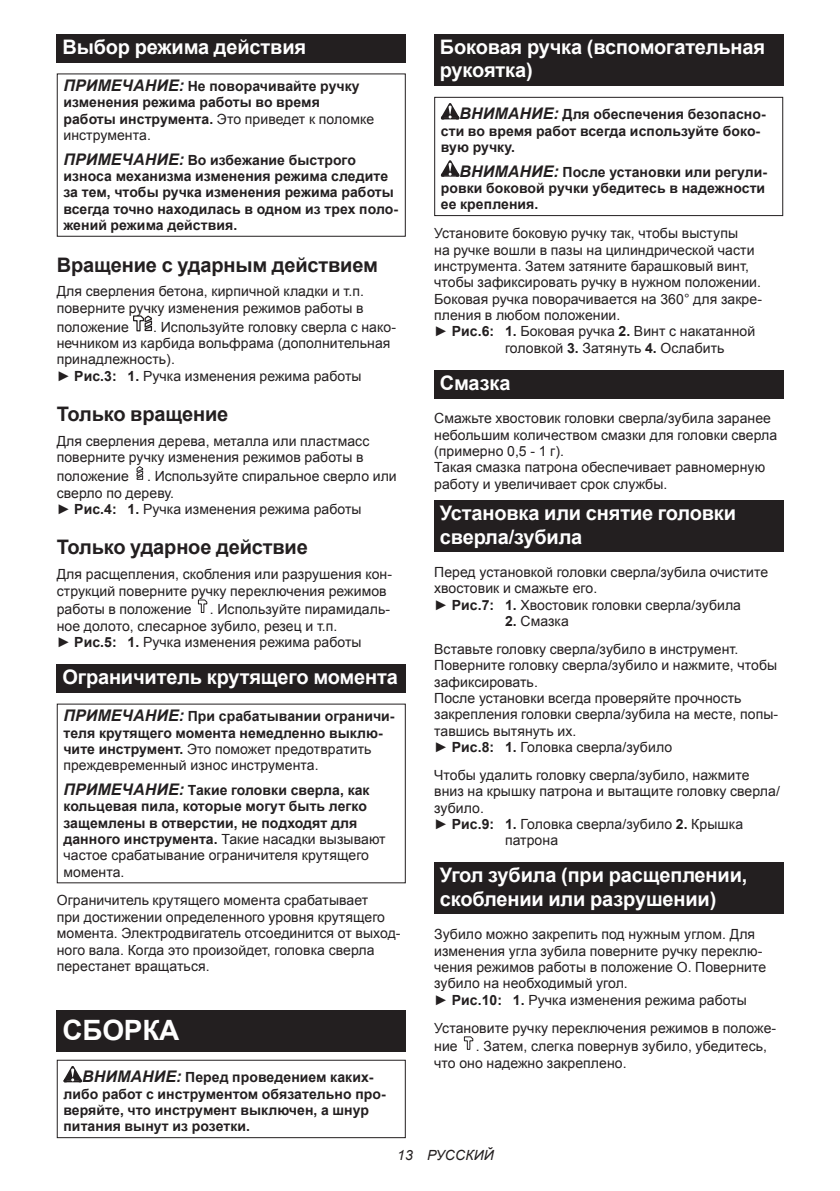
<style>
.page{position:relative;width:840px;height:1191px;background:#fff}
.page>*{position:absolute;margin:0;border:0;box-sizing:border-box;transform-origin:0 0}
.t1{font:700 28px "Arial";letter-spacing:-.01em;color:#fff}
.t2{font:700 20px/23.4px "Arial";letter-spacing:-.01em;color:#fff}
.t3{font:700 20px "Arial";letter-spacing:-.01em;color:#231f20}
.t4{font:14px/16.4px "Arial";letter-spacing:.005em;color:#231f20}
.t5{font:700 14px/16.4px "Arial";letter-spacing:.005em;color:#231f20}
.t6{font:italic 14px "Arial";letter-spacing:.005em;color:#231f20}
.s1{font-style:italic;font-size:16px}
.s2{font-weight:400}
.s3{font-weight:700}
</style>
<div class="page">
<div style="left:57px;top:34px;width:348px;height:29px;background:#231f20"></div>
<div style="left:57px;top:73px;width:348px;height:164px;border:1px solid #231f20"></div>
<svg style="left:133px;top:315px;width:20px;height:16px"></svg>
<svg style="left:136px;top:466px;width:8px;height:14px"></svg>
<svg style="left:197px;top:599px;width:11px;height:14px"></svg>
<div style="left:57px;top:664px;width:348px;height:28px;background:#231f20"></div>
<div style="left:57px;top:1010px;width:348px;height:41px;background:#231f20"></div>
<svg style="left:63px;top:1066px;width:19px;height:16px"></svg>
<div style="left:57px;top:1059px;width:348px;height:79px;border:1px solid #231f20"></div>
<div style="left:434px;top:34px;width:348px;height:52px;background:#231f20"></div>
<svg style="left:440px;top:103px;width:19px;height:16px"></svg>
<svg style="left:440px;top:160px;width:19px;height:17px"></svg>
<div style="left:434px;top:97px;width:348px;height:119px;border:1px solid #231f20"></div>
<div style="left:434px;top:370px;width:348px;height:28px;background:#231f20"></div>
<div style="left:434px;top:500px;width:348px;height:52px;background:#231f20"></div>
<div style="left:434px;top:862px;width:348px;height:52px;background:#231f20"></div>
<svg style="left:463px;top:1036px;width:10px;height:14px"></svg>
<h2 class="t2" style="left:62px;top:36px;width:245px">Выбор режима действия</h2>
<p class="t5" style="left:63px;top:78px;width:312px"><span class="s1">ПРИМЕЧАНИЕ:</span> Не поворачивайте ручку изменения режима работы во время работы инструмента. <span class="s2">Это приведет к поломке инструмента.</span></p>
<p class="t5" style="left:63px;top:152px;width:336px"><span class="s1">ПРИМЕЧАНИЕ:</span> Во избежание быстрого износа механизма изменения режима следите за тем, чтобы ручка изменения режима работы всегда точно находилась в одном из трех поло&shy;жений режима действия.</p>
<h2 class="t3" style="left:57px;top:251px;width:322px">Вращение с ударным действием</h2>
<p class="t4" style="left:57px;top:283px;width:308px">Для сверления бетона, кирпичной кладки и т.п. поверните ручку изменения режимов работы в</p>
<p class="t4" style="left:57px;top:318px;width:74px">положение</p>
<p class="t4" style="left:57px;top:318px;width:340px;text-indent:96px">. Используйте головку сверла с нако&shy;нечником из карбида вольфрама (дополнительная принадлежность).<br>► <span class="s3">Рис.3: 1.</span> Ручка изменения режима работы</p>
<h2 class="t3" style="left:57px;top:401px;width:173px">Только вращение</h2>
<p class="t4" style="left:57px;top:433px;width:314px">Для сверления дерева, металла или пластмасс поверните ручку изменения режимов работы в</p>
<p class="t4" style="left:57px;top:468px;width:74px">положение</p>
<p class="t4" style="left:57px;top:468px;width:341px;text-indent:90px">. Используйте спиральное сверло или сверло по дереву.<br>► <span class="s3">Рис.4: 1.</span> Ручка изменения режима работы</p>
<h2 class="t3" style="left:57px;top:534px;width:252px">Только ударное действие</h2>
<p class="t4" style="left:57px;top:566px;width:337px">Для расщепления, скобления или разрушения кон&shy;струкций поверните ручку переключения режимов</p>
<p class="t4" style="left:57px;top:601px;width:136px">работы в положение</p>
<p class="t4" style="left:57px;top:601px;width:334px;text-indent:153px">. Используйте пирамидаль&shy;ное долото, слесарное зубило, резец и т.п.<br>► <span class="s3">Рис.5: 1.</span> Ручка изменения режима работы</p>
<h2 class="t2" style="left:62px;top:666px;width:337px">Ограничитель крутящего момента</h2>
<p class="t5" style="left:63px;top:708px;width:332px"><span class="s1">ПРИМЕЧАНИЕ:</span> При срабатывании ограничи&shy;теля крутящего момента немедленно выклю&shy;чите инструмент. <span class="s2">Это поможет предотвратить преждевременный износ инструмента.</span></p>
<p class="t5" style="left:63px;top:782px;width:323px"><span class="s1">ПРИМЕЧАНИЕ:</span> Такие головки сверла, как кольцевая пила, которые могут быть легко защемлены в отверстии, не подходят для данного инструмента. <span class="s2">Такие насадки вызывают частое срабатывание ограничителя крутящего момента.</span></p>
<p class="t4" style="left:57px;top:892px;width:345px">Ограничитель крутящего момента срабатывает<br>при достижении определенного уровня крутящего момента. Электродвигатель отсоединится от выход&shy;ного вала. Когда это произойдет, головка сверла перестанет вращаться.</p>
<h1 class="t1" style="left:62px;top:1011px;width:118px">СБОРКА</h1>
<p class="t5" style="left:63px;top:1069px;width:324px;text-indent:19px"><span class="s1">ВНИМАНИЕ:</span> Перед проведением каких&shy;либо работ с инструментом обязательно про&shy;веряйте, что инструмент выключен, а шнур питания вынут из розетки.</p>
<h2 class="t2" style="left:439px;top:36px;width:326px">Боковая ручка (вспомогательная рукоятка)</h2>
<p class="t5" style="left:440px;top:107px;width:326px;text-indent:19px"><span class="s1">ВНИМАНИЕ:</span> Для обеспечения безопасно&shy;сти во время работ всегда используйте боко&shy;вую ручку.</p>
<p class="t5" style="left:440px;top:164px;width:327px;text-indent:19px"><span class="s1">ВНИМАНИЕ:</span> После установки или регули&shy;ровки боковой ручки убедитесь в надежности ее крепления.</p>
<p class="t4" style="left:434px;top:225px;width:305px">Установите боковую ручку так, чтобы выступы</p>
<p class="t4" style="left:434px;top:241px;width:322px">на ручке вошли в пазы на цилиндрической части</p>
<p class="t4" style="left:434px;top:258px;width:316px">инструмента. Затем затяните барашковый винт,</p>
<p class="t4" style="left:434px;top:274px;width:328px">чтобы зафиксировать ручку в нужном положении.</p>
<p class="t4" style="left:434px;top:291px;width:329px">Боковая ручка поворачивается на 360° для закре-</p>
<p class="t4" style="left:434px;top:307px;width:188px">пления в любом положении.</p>
<p class="t4" style="left:434px;top:323px;width:322px">► <span class="s3">Рис.6: 1.</span> Боковая ручка <span class="s3">2.</span> Винт с накатанной</p>
<p class="t4" style="left:504px;top:340px;width:221px">головкой <span class="s3">3.</span> Затянуть <span class="s3">4.</span> Ослабить</p>
<h2 class="t2" style="left:439px;top:372px;width:72px">Смазка</h2>
<p class="t4" style="left:434px;top:410px;width:344px">Смажьте хвостовик головки сверла/зубила заранее небольшим количеством смазки для головки сверла (примерно 0,5 - 1 г).<br>Такая смазка патрона обеспечивает равномерную работу и увеличивает срок службы.</p>
<h2 class="t2" style="left:439px;top:502px;width:297px">Установка или снятие головки сверла/зубила</h2>
<p class="t4" style="left:434px;top:564px;width:335px">Перед установкой головки сверла/зубила очистите хвостовик и смажьте его.<br>► <span class="s3">Рис.7: 1.</span> Хвостовик головки сверла/зубила</p>
<p class="t4" style="left:434px;top:607px;width:305px;line-height:27.8px;text-indent:71px"><span class="s3">2.</span> Смазка<br>Вставьте головку сверла/зубило в инструмент.</p>
<p class="t4" style="left:434px;top:657px;width:345px">Поверните головку сверла/зубило и нажмите, чтобы зафиксировать.<br>После установки всегда проверяйте прочность закрепления головки сверла/зубила на месте, попы&shy;тавшись вытянуть их.<br>► <span class="s3">Рис.8: 1.</span> Головка сверла/зубило</p>
<p class="t4" style="left:434px;top:767px;width:316px">Чтобы удалить головку сверла/зубило, нажмите</p>
<p class="t4" style="left:434px;top:783px;width:347px">вниз на крышку патрона и вытащите головку сверла/</p>
<p class="t4" style="left:434px;top:799px;width:51px">зубило.</p>
<p class="t4" style="left:434px;top:816px;width:310px">► <span class="s3">Рис.9: 1.</span> Головка сверла/зубило <span class="s3">2.</span> Крышка</p>
<p class="t4" style="left:504px;top:832px;width:55px">патрона</p>
<h2 class="t2" style="left:439px;top:864px;width:309px">Угол зубила (при расщеплении, скоблении или разрушении)</h2>
<p class="t4" style="left:434px;top:926px;width:333px">Зубило можно закрепить под нужным углом. Для изменения угла зубила поверните ручку переклю&shy;чения режимов работы в положение O. Поверните зубило на необходимый угол.<br>► <span class="s3">Рис.10: 1.</span> Ручка изменения режима работы</p>
<p class="t4" style="left:434px;top:1018px;width:343px;line-height:18.8px">Установите ручку переключения режимов в положе&shy;ние</p>
<p class="t4" style="left:434px;top:1038px;width:334px;text-indent:42px">. Затем, слегка повернув зубило, убедитесь, что оно надежно закреплено.</p>
<p class="t6" style="left:397px;top:1146px;width:98px">13 РУССКИЙ</p>
</div>
